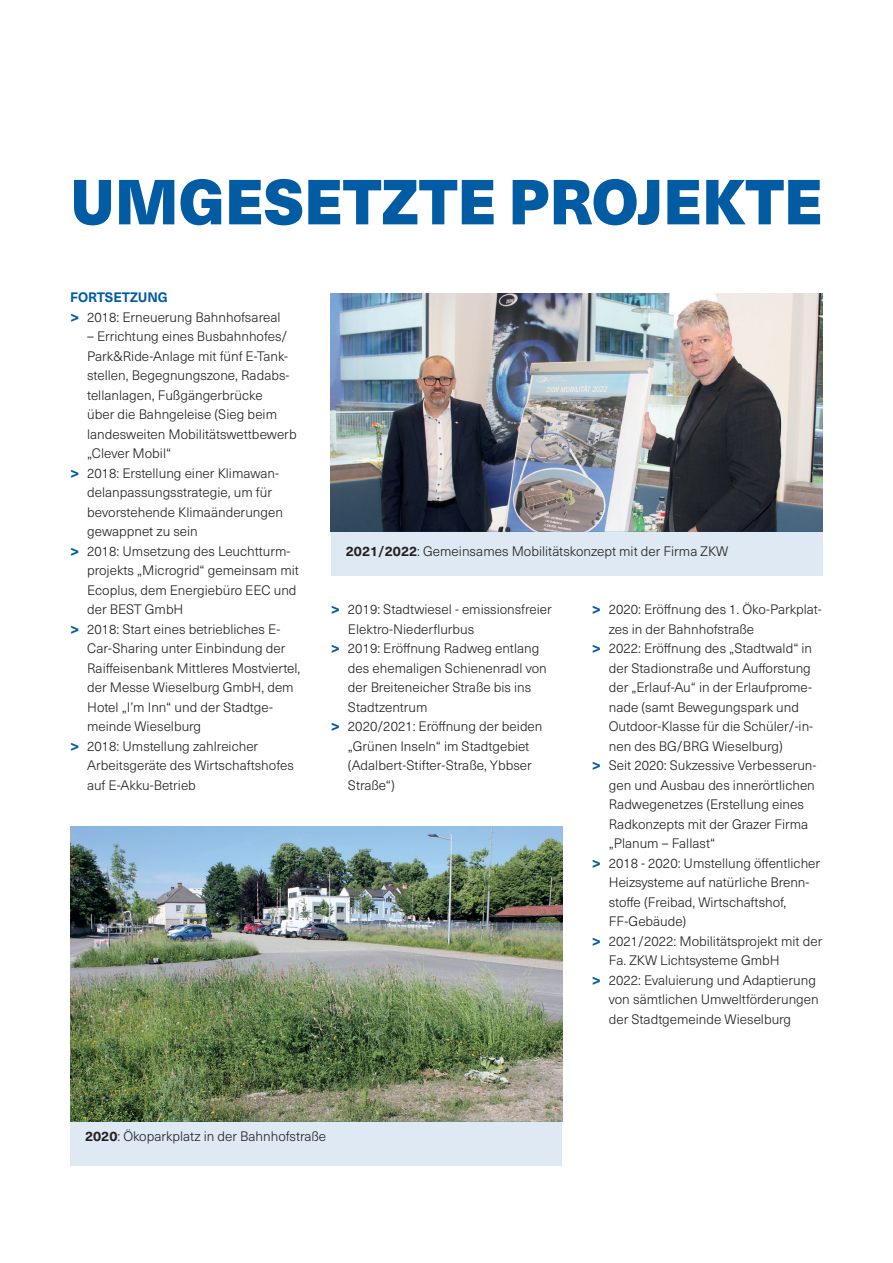
<style>
.page{position:relative;width:893px;height:1263px;background:#fff}
.page>*{position:absolute;margin:0;border:0;box-sizing:border-box;transform-origin:0 0}
.t1{font:900 62.4px "Neue Haas Unica W1 G";color:#015ca3}
.t2{font:300 13.5px "Neue Haas Unica W1 G";color:#231f20}
.t3{font:700 13.5px "Neue Haas Unica W1 G";color:#015ca3}
.s1{font-weight:700;font-size:16.5px;color:#015ca3}
.s2{font-weight:700}
</style>
<div class="page">
<img style="left:70px;top:826px;width:492px;height:295px">
<div style="left:70px;top:1121px;width:492px;height:45px;background:#dee9f3"></div>
<img style="left:331px;top:293px;width:492px;height:238px">
<div style="left:331px;top:531px;width:492px;height:44px;background:#dee9f3"></div>
<h1 class="t1" style="left:70px;top:153px;width:754px">UMGESETZTE PROJEKTE</h1>
<p class="t3" style="left:70px;top:287px;width:99px">FORTSETZUNG</p>
<p class="t2" style="left:70px;top:307px;width:212px"><span class="s1">&gt;</span> 2018: Erneuerung Bahnhofsareal</p>
<p class="t2" style="left:87px;top:327px;width:202px">– Errichtung eines Busbahnhofes/</p>
<p class="t2" style="left:87px;top:346px;width:202px">Park&amp;Ride-Anlage mit fünf E-Tank-</p>
<p class="t2" style="left:87px;top:366px;width:204px">stellen, Begegnungszone, Radabs-</p>
<p class="t2" style="left:87px;top:385px;width:177px">tellanlagen, Fußgängerbrücke</p>
<p class="t2" style="left:87px;top:405px;width:191px">über die Bahngeleise (Sieg beim</p>
<p class="t2" style="left:87px;top:424px;width:211px">landesweiten Mobilitätswettbewerb</p>
<p class="t2" style="left:87px;top:444px;width:86px">„Clever Mobil“</p>
<p class="t2" style="left:70px;top:463px;width:210px"><span class="s1">&gt;</span> 2018: Erstellung einer Klimawan-</p>
<p class="t2" style="left:87px;top:483px;width:186px">delanpassungsstrategie, um für</p>
<p class="t2" style="left:87px;top:502px;width:197px">bevorstehende Klimaänderungen</p>
<p class="t2" style="left:87px;top:522px;width:112px">gewappnet zu sein</p>
<p class="t2" style="left:70px;top:541px;width:222px"><span class="s1">&gt;</span> 2018: Umsetzung des Leuchtturm-</p>
<p class="t2" style="left:87px;top:561px;width:213px">projekts „Microgrid“ gemeinsam mit</p>
<p class="t2" style="left:87px;top:580px;width:211px">Ecoplus, dem Energiebüro EEC und</p>
<p class="t2" style="left:87px;top:600px;width:98px">der BEST GmbH</p>
<p class="t2" style="left:70px;top:619px;width:212px"><span class="s1">&gt;</span> 2018: Start eines betriebliches E-</p>
<p class="t2" style="left:87px;top:639px;width:200px">Car-Sharing unter Einbindung der</p>
<p class="t2" style="left:87px;top:658px;width:215px">Raiffeisenbank Mittleres Mostviertel,</p>
<p class="t2" style="left:87px;top:678px;width:208px">der Messe Wieselburg GmbH, dem</p>
<p class="t2" style="left:87px;top:697px;width:187px">Hotel „I’m Inn“ und der Stadtge-</p>
<p class="t2" style="left:87px;top:717px;width:116px">meinde Wieselburg</p>
<p class="t2" style="left:70px;top:736px;width:190px"><span class="s1">&gt;</span> 2018: Umstellung zahlreicher</p>
<p class="t2" style="left:87px;top:756px;width:208px">Arbeitsgeräte des Wirtschaftshofes</p>
<p class="t2" style="left:87px;top:775px;width:110px">auf E-Akku-Betrieb</p>
<p class="t2" style="left:346px;top:541px;width:384px"><span class="s2">2021/2022</span>: Gemeinsames Mobilitätskonzept mit der Firma ZKW</p>
<p class="t2" style="left:331px;top:600px;width:222px"><span class="s1">&gt;</span> 2019: Stadtwiesel - emissionsfreier</p>
<p class="t2" style="left:348px;top:619px;width:128px">Elektro-Niederflurbus</p>
<p class="t2" style="left:331px;top:639px;width:210px"><span class="s1">&gt;</span> 2019: Eröffnung Radweg entlang</p>
<p class="t2" style="left:348px;top:658px;width:200px">des ehemaligen Schienenradl von</p>
<p class="t2" style="left:348px;top:678px;width:185px">der Breiteneicher Straße bis ins</p>
<p class="t2" style="left:348px;top:697px;width:81px">Stadtzentrum</p>
<p class="t2" style="left:331px;top:717px;width:213px"><span class="s1">&gt;</span> 2020/2021: Eröffnung der beiden</p>
<p class="t2" style="left:348px;top:736px;width:183px">„Grünen Inseln“ im Stadtgebiet</p>
<p class="t2" style="left:348px;top:756px;width:185px">(Adalbert-Stifter-Straße, Ybbser</p>
<p class="t2" style="left:348px;top:775px;width:48px">Straße“)</p>
<p class="t2" style="left:592px;top:600px;width:232px"><span class="s1">&gt;</span> 2020: Eröffnung des 1. Öko-Parkplat-</p>
<p class="t2" style="left:609px;top:619px;width:147px">zes in der Bahnhofstraße</p>
<p class="t2" style="left:592px;top:639px;width:222px"><span class="s1">&gt;</span> 2022: Eröffnung des „Stadtwald“ in</p>
<p class="t2" style="left:609px;top:658px;width:204px">der Stadionstraße und Aufforstung</p>
<p class="t2" style="left:609px;top:678px;width:205px">der „Erlauf-Au“ in der Erlaufprome-</p>
<p class="t2" style="left:609px;top:697px;width:192px">nade (samt Bewegungspark und</p>
<p class="t2" style="left:609px;top:717px;width:206px">Outdoor-Klasse für die Schüler/-in-</p>
<p class="t2" style="left:609px;top:736px;width:176px">nen des BG/BRG Wieselburg)</p>
<p class="t2" style="left:592px;top:756px;width:226px"><span class="s1">&gt;</span> Seit 2020: Sukzessive Verbesserun-</p>
<p class="t2" style="left:609px;top:775px;width:208px">gen und Ausbau des innerörtlichen</p>
<p class="t2" style="left:609px;top:795px;width:197px">Radwegenetzes (Erstellung eines</p>
<p class="t2" style="left:609px;top:814px;width:201px">Radkonzepts mit der Grazer Firma</p>
<p class="t2" style="left:609px;top:834px;width:108px">„Planum – Fallast“</p>
<p class="t2" style="left:592px;top:853px;width:230px"><span class="s1">&gt;</span> 2018 - 2020: Umstellung öffentlicher</p>
<p class="t2" style="left:609px;top:873px;width:202px">Heizsysteme auf natürliche Brenn-</p>
<p class="t2" style="left:609px;top:892px;width:179px">stoffe (Freibad, Wirtschaftshof,</p>
<p class="t2" style="left:609px;top:912px;width:79px">FF-Gebäude)</p>
<p class="t2" style="left:592px;top:931px;width:232px"><span class="s1">&gt;</span> 2021/2022: Mobilitätsprojekt mit der</p>
<p class="t2" style="left:609px;top:951px;width:172px">Fa. ZKW Lichtsysteme GmbH</p>
<p class="t2" style="left:592px;top:970px;width:226px"><span class="s1">&gt;</span> 2022: Evaluierung und Adaptierung</p>
<p class="t2" style="left:609px;top:990px;width:212px">von sämtlichen Umweltförderungen</p>
<p class="t2" style="left:609px;top:1009px;width:184px">der Stadtgemeinde Wieselburg</p>
<p class="t2" style="left:85px;top:1126px;width:243px"><span class="s2">2020</span>: Ökoparkplatz in der Bahnhofstraße</p>
</div>
